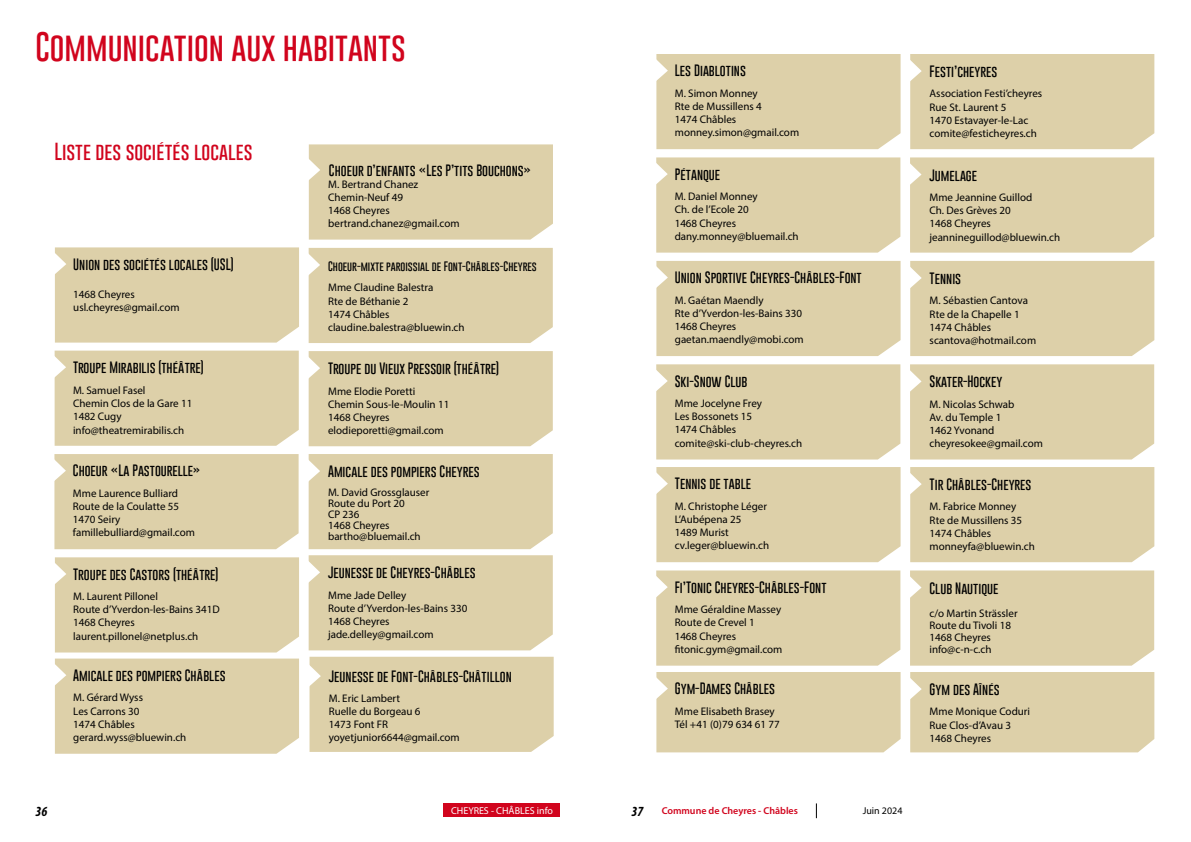
<style>
.page{position:relative;width:1191px;height:842px;background:#fff}
.page>*{position:absolute;margin:0;border:0;box-sizing:border-box;transform-origin:0 0}
.t1{font:100 30px "Gobold";color:#d1041d}
.t2{font:100 18px "Gobold";color:#d1041d}
.t3{font:italic 700 condensed 14px "Myriad Pro";color:#000}
.t4{font:100 12px "Gobold";color:#000}
.t5{font:11px/13.2px "Myriad Pro";color:#000}
.t6{font:100 10px "Gobold";color:#000}
.t7{font:600 10px "Myriad Pro";color:#d1041d}
.t8{font:10px "Myriad Pro";color:#fff}
.t9{font:10px "Myriad Pro";color:#000}
</style>
<div class="page">
<div style="left:443px;top:803px;width:117px;height:14px;background:#d1041d"></div>
<svg style="left:816px;top:803px;width:1px;height:15px"></svg>
<div style="left:308px;top:144px;width:245px;height:96px;background:#ddd0a9"></div>
<div style="left:54px;top:351px;width:499px;height:95px;background:#ddd0a9"></div>
<div style="left:54px;top:454px;width:499px;height:95px;background:#ddd0a9"></div>
<svg style="left:55px;top:555px;width:498px;height:199px;background:#dfd3af"></svg>
<div style="left:55px;top:247px;width:498px;height:96px;background:#ddd0a9"></div>
<div style="left:656px;top:54px;width:498px;height:95px;background:#ddd0a9"></div>
<div style="left:656px;top:157px;width:498px;height:96px;background:#ddd0a9"></div>
<div style="left:656px;top:261px;width:498px;height:95px;background:#ddd0a9"></div>
<div style="left:656px;top:364px;width:498px;height:95px;background:#ddd0a9"></div>
<div style="left:656px;top:467px;width:498px;height:95px;background:#ddd0a9"></div>
<div style="left:656px;top:570px;width:498px;height:96px;background:#ddd0a9"></div>
<div style="left:656px;top:672px;width:498px;height:80px;background:#ddd0a9"></div>
<h1 class="t1" style="left:35px;top:28px;width:372px">Communication aux habitants</h1>
<h2 class="t2" style="left:54px;top:139px;width:199px">Liste des sociétés locales</h2>
<p class="t4" style="left:73px;top:256px;width:162px">Union des sociétés locales (USL)</p>
<p class="t5" style="left:73px;top:287px;width:108px">1468 Cheyres usl.cheyres@gmail.com</p>
<p class="t4" style="left:73px;top:359px;width:132px">Troupe Mirabilis (théâtre)</p>
<p class="t5" style="left:73px;top:384px;width:121px">M. Samuel Fasel<br>Chemin Clos de la Gare 11<br>1482 Cugy info@theatremirabilis.ch</p>
<p class="t4" style="left:73px;top:463px;width:130px">Choeur «La Pastourelle»</p>
<p class="t5" style="left:73px;top:486px;width:124px">Mme Laurence Bulliard<br>Route de la Coulatte 55<br>1470 Seiry famillebulliard@gmail.com</p>
<p class="t4" style="left:73px;top:566px;width:147px">Troupe des Castors (théâtre)</p>
<p class="t5" style="left:73px;top:590px;width:148px">M. Laurent Pillonel<br>Route d’Yverdon-les-Bains 341D<br>1468 Cheyres laurent.pillonel@netplus.ch</p>
<p class="t4" style="left:73px;top:667px;width:154px">Amicale des pompiers Châbles</p>
<p class="t5" style="left:73px;top:691px;width:115px">M. Gérard Wyss<br>Les Carrons 30<br>1474 Châbles gerard.wyss@bluewin.ch</p>
<p class="t4" style="left:329px;top:162px;width:204px">Choeur d’enfants «Les P’tits Bouchons»</p>
<p class="t5" style="left:328px;top:177px;width:133px">M. Bertrand Chanez<br>Chemin-Neuf 49<br>1468 Cheyres bertrand.chanez@gmail.com</p>
<p class="t6" style="left:328px;top:260px;width:210px">Choeur-mixte paroissial de Font-Châbles-Cheyres</p>
<p class="t5" style="left:328px;top:281px;width:138px">Mme Claudine Balestra<br>Rte de Béthanie 2<br>1474 Châbles claudine.balestra@bluewin.ch</p>
<p class="t4" style="left:328px;top:361px;width:172px">Troupe du Vieux Pressoir (théâtre)</p>
<p class="t5" style="left:328px;top:384px;width:123px">Mme Elodie Poretti<br>Chemin Sous-le-Moulin 11<br>1468 Cheyres elodieporetti@gmail.com</p>
<p class="t4" style="left:328px;top:464px;width:153px">Amicale des pompiers Cheyres</p>
<p class="t5" style="left:328px;top:487px;width:103px;line-height:11px">M. David Grossglauser<br>Route du Port 20<br>CP 236<br>1468 Cheyres bartho@bluemail.ch</p>
<p class="t4" style="left:328px;top:565px;width:149px">Jeunesse de Cheyres-Châbles</p>
<p class="t5" style="left:328px;top:588px;width:141px">Mme Jade Delley<br>Route d’Yverdon-les-Bains 330<br>1468 Cheyres jade.delley@gmail.com</p>
<p class="t4" style="left:329px;top:669px;width:184px">Jeunesse de Font-Châbles-Châtillon</p>
<p class="t5" style="left:329px;top:691px;width:132px">M. Eric Lambert<br>Ruelle du Borgeau 6<br>1473 Font FR yoyetjunior6644@gmail.com</p>
<p class="t4" style="left:675px;top:63px;width:73px">Les Diablotins</p>
<p class="t5" style="left:675px;top:86px;width:126px">M. Simon Monney<br>Rte de Mussillens 4<br>1474 Châbles monney.simon@gmail.com</p>
<p class="t4" style="left:674px;top:166px;width:47px">Pétanque</p>
<p class="t5" style="left:674px;top:190px;width:125px">M. Daniel Monney<br>Ch. de l’Ecole 20<br>1468 Cheyres dany.monney@bluemail.ch</p>
<p class="t4" style="left:675px;top:270px;width:188px">Union Sportive Cheyres-Châbles-Font</p>
<p class="t5" style="left:675px;top:293px;width:130px">M. Gaétan Maendly<br>Rte d’Yverdon-les-Bains 330<br>1468 Cheyres gaetan.maendly@mobi.com</p>
<p class="t4" style="left:674px;top:373px;width:74px">Ski-Snow Club</p>
<p class="t5" style="left:674px;top:397px;width:129px">Mme Jocelyne Frey<br>Les Bossonets 15<br>1474 Châbles comite@ski-club-cheyres.ch</p>
<p class="t4" style="left:675px;top:476px;width:78px">Tennis de table</p>
<p class="t5" style="left:675px;top:499px;width:96px">M. Christophe Léger<br>L’Aubépena 25<br>1489 Murist cv.leger@bluewin.ch</p>
<p class="t4" style="left:674px;top:579px;width:153px">Fi’Tonic Cheyres-Châbles-Font</p>
<p class="t5" style="left:674px;top:603px;width:109px">Mme Géraldine Massey<br>Route de Crevel 1<br>1468 Cheyres fitonic.gym@gmail.com</p>
<p class="t4" style="left:675px;top:681px;width:102px">Gym-Dames Châbles</p>
<p class="t5" style="left:675px;top:704px;width:106px">Mme Elisabeth Brasey<br>Tél +41 (0)79 634 61 77</p>
<p class="t3" style="left:35px;top:802px;width:14px">36</p>
<p class="t8" style="left:451px;top:805px;width:103px">CHEYRES - CHÂBLES info</p>
<p class="t3" style="left:631px;top:802px;width:14px">37</p>
<p class="t7" style="left:661px;top:804px;width:138px">Commune de Cheyres - Châbles</p>
<p class="t9" style="left:862px;top:805px;width:41px">Juin 2024</p>
<p class="t4" style="left:929px;top:64px;width:69px">Festi’cheyres</p>
<p class="t5" style="left:929px;top:87px;width:114px">Association Festi’cheyres<br>Rue St. Laurent 5<br>1470 Estavayer-le-Lac comite@festicheyres.ch</p>
<p class="t4" style="left:929px;top:167px;width:49px">Jumelage</p>
<p class="t5" style="left:929px;top:190px;width:132px">Mme Jeannine Guillod<br>Ch. Des Grèves 20<br>1468 Cheyres jeannineguillod@bluewin.ch</p>
<p class="t4" style="left:929px;top:270px;width:33px">Tennis</p>
<p class="t5" style="left:929px;top:294px;width:108px">M. Sébastien Cantova<br>Rte de la Chapelle 1<br>1474 Châbles scantova@hotmail.com</p>
<p class="t4" style="left:929px;top:374px;width:74px">Skater-Hockey</p>
<p class="t5" style="left:929px;top:397px;width:115px">M. Nicolas Schwab<br>Av. du Temple 1<br>1462 Yvonand cheyresokee@gmail.com</p>
<p class="t4" style="left:929px;top:477px;width:103px">Tir Châbles-Cheyres</p>
<p class="t5" style="left:929px;top:500px;width:107px">M. Fabrice Monney<br>Rte de Mussillens 35<br>1474 Châbles monneyfa@bluewin.ch</p>
<p class="t4" style="left:929px;top:580px;width:71px">Club Nautique</p>
<p class="t5" style="left:929px;top:607px;width:90px;line-height:12px">c/o Martin Strässler<br>Route du Tivoli 18<br>1468 Cheyres info@c-n-c.ch</p>
<p class="t4" style="left:929px;top:681px;width:72px">Gym des Aînés</p>
<p class="t5" style="left:929px;top:705px;width:102px">Mme Monique Coduri<br>Rue Clos-d’Avau 3<br>1468 Cheyres</p>
</div>
